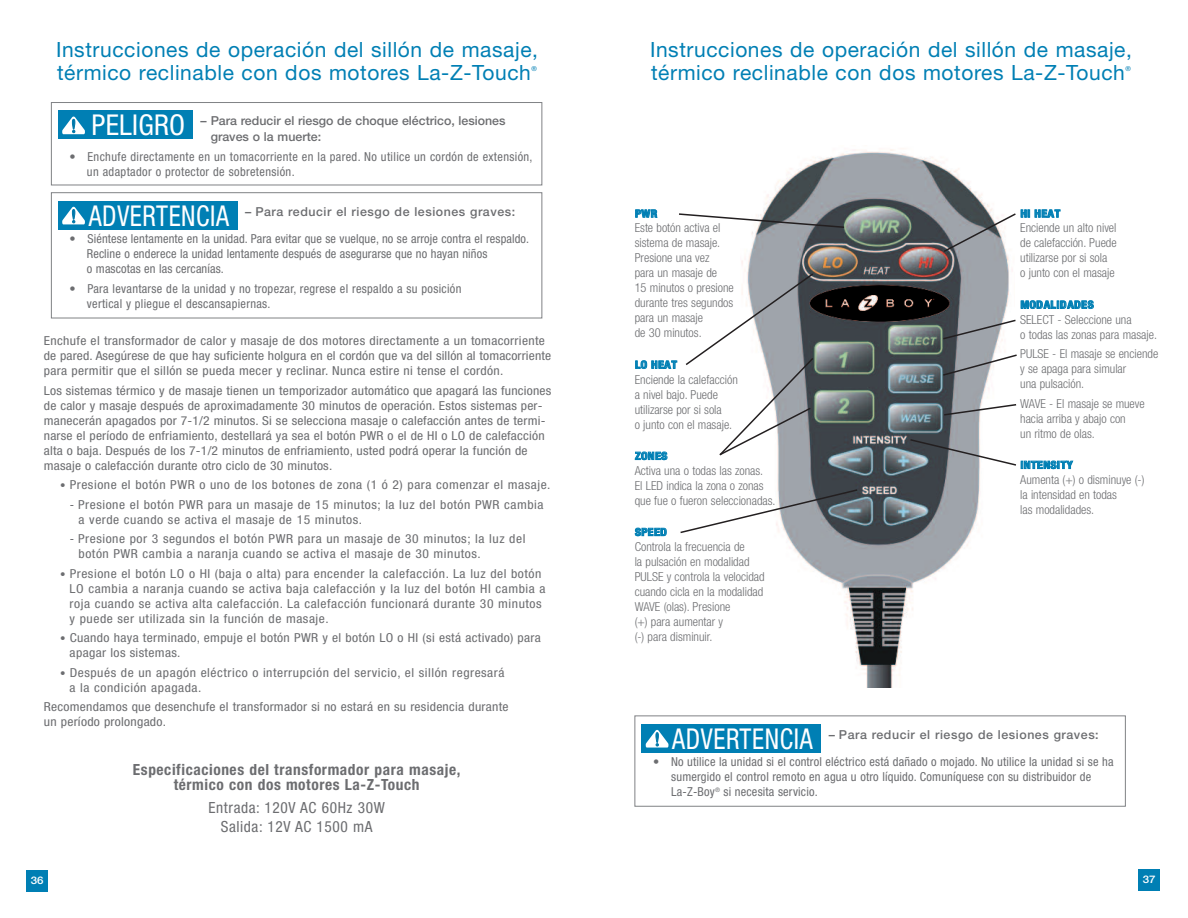
<style>
.page{position:relative;width:1188px;height:918px;background:#fff}
.page>*{position:absolute;margin:0;border:0;box-sizing:border-box;transform-origin:0 0}
.t1{font:condensed 28.8px "Helvetica Neue";letter-spacing:.025em;color:#fff;scale:.9 1}
.t2{font:condensed 28.8px "Helvetica Neue";letter-spacing:.025em;color:#fff}
.t3{font:21px/22.5px "Helvetica Neue";letter-spacing:.03em;color:#007fb4}
.t4{font:700 condensed 15.3px/15px "Helvetica Neue";letter-spacing:.04em;color:#6c6d70;text-align:center}
.t5{font:condensed 15.3px/19.5px "Helvetica Neue";letter-spacing:.04em;color:#6c6d70;text-align:center}
.t6{font:condensed 12.3px/15px "Helvetica Neue";letter-spacing:.025em;color:#6c6d70;scale:1.1 1}
.t7{font:condensed 12.3px/15px "Helvetica Neue";letter-spacing:.025em;color:#6c6d70}
.t8{font:300 condensed 12.3px/15px "Helvetica Neue";color:#6c6d70}
.t9{font:500 12.3px "Helvetica Neue";letter-spacing:.045em;color:#6c6d70}
.t10{font:500 12.3px/16.5px "Helvetica Neue";color:#6c6d70}
.t11{font:700 condensed 10.5px "Helvetica Neue";letter-spacing:.04em;color:#007fb4;scale:1.1 1}
.t12{font:500 10.5px "Helvetica Neue";color:#fff;scale:1.1 1}
.t13{font:6.75px "Helvetica Neue";color:#007fb4}
.s1{font-size:10.8px}
</style>
<div class="page">
<div style="left:1139px;top:869px;width:21px;height:22px;background:#007fb4"></div>
<div style="left:27px;top:870px;width:21px;height:21px;background:#007fb4"></div>
<div style="left:51px;top:102px;width:491px;height:83px;border:1px solid #808285"></div>
<div style="left:51px;top:192px;width:491px;height:126px;border:1px solid #808285"></div>
<img style="left:741px;top:148px;width:272px;height:539px">
<svg style="left:679px;top:212px;width:167px;height:17px"></svg>
<svg style="left:685px;top:272px;width:130px;height:185px"></svg>
<svg style="left:680px;top:488px;width:179px;height:46px"></svg>
<svg style="left:942px;top:212px;width:74px;height:41px"></svg>
<svg style="left:942px;top:319px;width:74px;height:22px"></svg>
<svg style="left:941px;top:353px;width:76px;height:24px"></svg>
<svg style="left:943px;top:403px;width:74px;height:14px"></svg>
<svg style="left:909px;top:438px;width:107px;height:29px"></svg>
<div style="left:634px;top:716px;width:492px;height:91px;border:1px solid #808285"></div>
<div style="left:59px;top:110px;width:134px;height:29px;background:#007fb4"></div>
<svg style="left:62px;top:117px;width:23px;height:17px"></svg>
<div style="left:58px;top:201px;width:180px;height:29px;background:#007fb4"></div>
<svg style="left:62px;top:207px;width:23px;height:17px"></svg>
<div style="left:642px;top:724px;width:179px;height:29px;background:#007fb4"></div>
<svg style="left:646px;top:730px;width:23px;height:18px"></svg>
<h2 class="t3" style="left:56px;top:41px;width:484px">Instrucciones de operación del sillón de masaje, térmico reclinable con dos motores La-Z-Touch</h2>
<p class="t13" style="left:532px;top:66px;width:7px">®</p>
<h1 class="t2" style="left:92px;top:114px;width:95px">PELIGRO</h1>
<p class="t10" style="left:211px;top:113px;width:296px;text-indent:-10px">– Para reducir el riesgo de choque eléctrico, lesiones graves o la muerte:</p>
<p class="t7" style="left:87px;top:150px;width:447px;text-indent:-17px">• Enchufe directamente en un tomacorriente en la pared. No utilice un cordón de extensión, un adaptador o protector de sobretensión.</p>
<p class="t9" style="left:245px;top:207px;width:272px">– Para reducir el riesgo de lesiones graves:</p>
<p class="t7" style="left:87px;top:232px;width:444px;text-indent:-17px">• Siéntese lentamente en la unidad. Para evitar que se vuelque, no se arroje contra el respaldo.<br>Recline o enderece la unidad lentamente después de asegurarse que no hayan niños<br>o mascotas en las cercanías.</p>
<p class="t7" style="left:87px;top:282px;width:376px;text-indent:-17px">• Para levantarse de la unidad y no tropezar, regrese el respaldo a su posición vertical y pliegue el descansapiernas.</p>
<p class="t6" style="left:44px;top:334px;width:463px">Enchufe el transformador de calor y masaje de dos motores directamente a un tomacorriente de pared. Asegúrese de que hay suficiente holgura en el cordón que va del sillón al tomacorriente para permitir que el sillón se pueda mecer y reclinar. Nunca estire ni tense el cordón.</p>
<p class="t6" style="left:44px;top:384px;width:463px">Los sistemas térmico y de masaje tienen un temporizador automático que apagará las funciones de calor y masaje después de aproximadamente 30 minutos de operación. Estos sistemas per&shy;manecerán apagados por 7-1/2 minutos. Si se selecciona masaje o calefacción antes de termi&shy;narse el período de enfriamiento, destellará ya sea el botón PWR o el de HI o LO de calefacción alta o baja. Después de los 7-1/2 minutos de enfriamiento, usted podrá operar la función de masaje o calefacción durante otro ciclo de 30 minutos.</p>
<p class="t6" style="left:60px;top:478px;width:447px"><span class="s1">•</span> Presione el botón PWR o uno de los botones de zona (1 ó 2) para comenzar el masaje.</p>
<p class="t7" style="left:79px;top:498px;width:467px;text-indent:-9px">- Presione el botón PWR para un masaje de 15 minutos; la luz del botón PWR cambia a verde cuando se activa el masaje de 15 minutos.</p>
<p class="t7" style="left:79px;top:532px;width:448px;text-indent:-9px">- Presione por 3 segundos el botón PWR para un masaje de 30 minutos; la luz del botón PWR cambia a naranja cuando se activa el masaje de 30 minutos.</p>
<p class="t6" style="left:70px;top:567px;width:434px;text-indent:-9px"><span class="s1">•</span> Presione el botón LO o HI (baja o alta) para encender la calefacción. La luz del botón LO cambia a naranja cuando se activa baja calefacción y la luz del botón HI cambia a roja cuando se activa alta calefacción. La calefacción funcionará durante 30 minutos y puede ser utilizada sin la función de masaje.</p>
<p class="t6" style="left:70px;top:631px;width:430px;text-indent:-9px"><span class="s1">•</span> Cuando haya terminado, empuje el botón PWR y el botón LO o HI (si está activado) para apagar los sistemas.</p>
<p class="t6" style="left:70px;top:666px;width:397px;text-indent:-9px"><span class="s1">•</span> Después de un apagón eléctrico o interrupción del servicio, el sillón regresará a la condición apagada.</p>
<p class="t6" style="left:44px;top:700px;width:424px">Recomendamos que desenchufe el transformador si no estará en su residencia durante un período prolongado.</p>
<p class="t4" style="left:133px;top:762px;width:329px">Especificaciones del transformador para masaje, térmico con dos motores La-Z-Touch</p>
<p class="t5" style="left:209px;top:799px;width:178px">Entrada: 120V AC 60Hz 30W<br>Salida: 12V AC 1500 mA</p>
<h1 class="t1" style="left:89px;top:205px;width:157px">ADVERTENCIA</h1>
<h2 class="t3" style="left:650px;top:41px;width:483px">Instrucciones de operación del sillón de masaje, térmico reclinable con dos motores La-Z-Touch</h2>
<p class="t13" style="left:1126px;top:66px;width:7px">®</p>
<p class="t11" style="left:635px;top:207px;width:22px">PWR</p>
<p class="t8" style="left:635px;top:222px;width:101px">Este botón activa el sistema de masaje.<br>Presione una vez<br>para un masaje de<br>15 minutos o presione durante tres segundos para un masaje<br>de 30 minutos.</p>
<p class="t11" style="left:635px;top:358px;width:40px">LO HEAT</p>
<p class="t8" style="left:635px;top:373px;width:105px">Enciende la calefacción a nivel bajo. Puede utilizarse por si sola<br>o junto con el masaje.</p>
<p class="t11" style="left:635px;top:450px;width:31px">ZONES</p>
<p class="t8" style="left:635px;top:464px;width:142px">Activa una o todas las zonas.<br>El LED indica la zona o zonas que fue o fueron seleccionadas.</p>
<p class="t11" style="left:635px;top:526px;width:30px">SPEED</p>
<p class="t8" style="left:635px;top:540px;width:132px">Controla la frecuencia de<br>la pulsación en modalidad<br>PULSE y controla la velocidad cuando cicla en la modalidad<br>WAVE (olas). Presione<br>(+) para aumentar y<br>(-) para disminuir.</p>
<p class="t11" style="left:1021px;top:207px;width:38px">HI HEAT</p>
<p class="t8" style="left:1020px;top:222px;width:98px">Enciende un alto nivel de calefacción. Puede utilizarse por si sola<br>o junto con el masaje</p>
<p class="t11" style="left:1021px;top:298px;width:68px">MODALIDADES</p>
<p class="t8" style="left:1020px;top:313px;width:138px">SELECT - Seleccione una<br>o todas las zonas para masaje.</p>
<p class="t8" style="left:1020px;top:347px;width:140px">PULSE - El masaje se enciende y se apaga para simular<br>una pulsación.</p>
<p class="t8" style="left:1020px;top:397px;width:126px">WAVE - El masaje se mueve hacia arriba y abajo con<br>un ritmo de olas.</p>
<p class="t11" style="left:1021px;top:459px;width:49px">INTENSITY</p>
<p class="t8" style="left:1020px;top:473px;width:126px">Aumenta (+) o disminuye (-) la intensidad en todas<br>las modalidades.</p>
<h1 class="t1" style="left:672px;top:728px;width:157px">ADVERTENCIA</h1>
<p class="t9" style="left:829px;top:731px;width:272px">– Para reducir el riesgo de lesiones graves:</p>
<p class="t7" style="left:671px;top:756px;width:444px;text-indent:-18px">• No utilice la unidad si el control eléctrico está dañado o mojado. No utilice la unidad si se ha sumergido el control remoto en agua u otro líquido. Comuníquese con su distribuidor de<br>La-Z-Boy<sup>®</sup> si necesita servicio.</p>
<p class="t12" style="left:31px;top:877px;width:13px">36</p>
<p class="t12" style="left:1143px;top:876px;width:13px">37</p>
</div>
